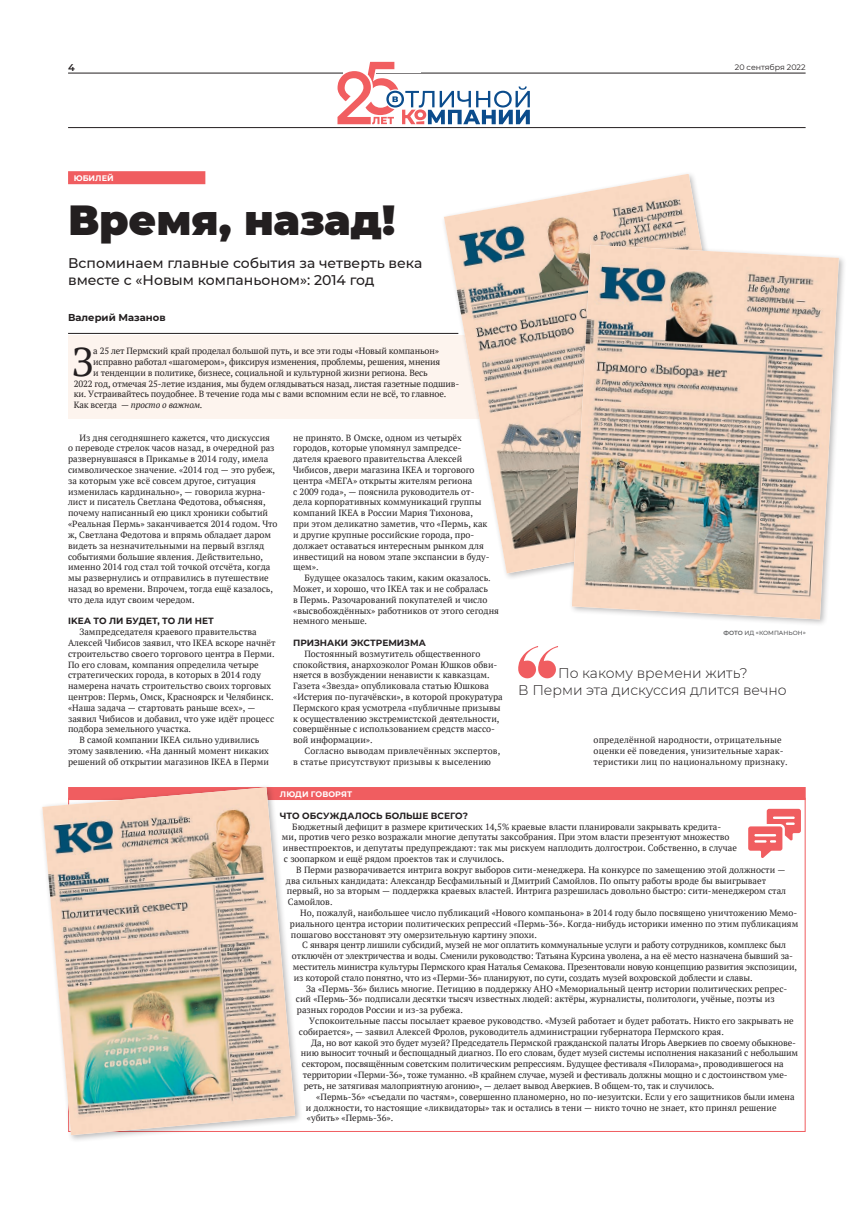
<style>
.page{position:relative;width:851px;height:1208px;background:#fff}
.page>*{position:absolute;margin:0;border:0;box-sizing:border-box;transform-origin:0 0}
.Заголовок_42{font:900 42px "Montserrat";color:#231f20}
.Первый_абзац{font:39.9px "PT Serif";color:#231f20}
.Лид{font:500 14px/16.8px "Montserrat";color:#231f20}
.Цитата_1{font:300 14px/16.8px "Montserrat";color:#231f20;text-align:center}
.Автор{font:700 10px "Montserrat";color:#231f20}
.t1{font:600 9.9px "Montserrat";color:#231f20}
.Основной_текст{font:9px/10.8px "PT Serif";color:#231f20}
.Первый_абзац-2{font:9px "PT Serif";letter-spacing:-.015em;color:#231f20}
.Подзаг_в_тексте{font:700 9px "Montserrat";color:#231f20}
.Первый_абзац-3{font:italic 9px "PT Serif";letter-spacing:-.015em;color:#231f20}
.Рубрика2{font:700 8px "Montserrat";letter-spacing:.005em;color:#fff}
.t2{font:7.9px "Montserrat";color:#231f20}
.Фотограф{font:500 6px "Montserrat";color:#57585a}
.s1{font-style:normal}
.s2{font-weight:600}
</style>
<div class="page">
<hr style="left:68px;top:127px;width:737px;height:1px;background:#231f20">
<hr style="left:68px;top:73px;width:737px;height:1px;background:#231f20">
<svg style="left:337px;top:62px;width:192px;height:62px"></svg>
<div style="left:68px;top:335px;width:418px;height:83px;background:#fdf4ee"></div>
<div style="left:68px;top:171px;width:137px;height:13px;background:#f05d60"></div>
<svg style="left:748px;top:809px;width:52px;height:49px"></svg>
<div style="left:68px;top:787px;width:737px;height:13px;background:#f05d60"></div>
<hr style="left:68px;top:333px;width:390px;height:1px;background:#231f20">
<div style="left:39px;top:784px;width:264px;height:358px;background:#231f20;opacity:.3"></div>
<img style="left:42px;top:787px;width:253px;height:348px">
<div style="left:440px;top:170px;width:318px;height:411px;background:#231f20;opacity:.3"></div>
<img style="left:444px;top:174px;width:307px;height:399px">
<div style="left:568px;top:241px;width:278px;height:386px;background:#231f20;opacity:.3"></div>
<img style="left:571px;top:245px;width:267px;height:374px">
<svg style="left:518px;top:646px;width:40px;height:33px"></svg>
<p class="t1" style="left:68px;top:60px;width:8px">4</p>
<p class="t2" style="left:734px;top:62px;width:72px">20 сентября 2022</p>
<p class="Рубрика2" style="left:74px;top:173px;width:41px">ЮБИЛЕЙ</p>
<p class="Заголовок_42" style="left:68px;top:189px;width:328px">Время, назад!</p>
<p class="Лид" style="left:68px;top:254px;width:356px">Вспоминаем главные события за четверть века вместе с «Новым компаньоном»: 2014 год</p>
<p class="Автор" style="left:68px;top:310px;width:99px">Валерий Мазанов</p>
<p class="Первый_абзац" style="left:72px;top:336px;width:24px">З</p>
<p class="Первый_абзац-2" style="left:93px;top:345px;width:347px">а 25 лет Пермский край проделал большой путь, и все эти годы «Новый компаньон»</p>
<p class="Первый_абзац-2" style="left:93px;top:356px;width:348px">исправно работал «шагомером», фиксируя изменения, проблемы, решения, мнения</p>
<p class="Первый_абзац-2" style="left:93px;top:367px;width:336px">и тенденции в политике, бизнесе, социальной и культурной жизни региона. Весь</p>
<p class="Первый_абзац-2" style="left:74px;top:377px;width:387px">2022 год, отмечая 25-летие издания, мы будем оглядываться назад, листая газетные подшив-</p>
<p class="Первый_абзац-2" style="left:74px;top:388px;width:374px">ки. Устраивайтесь поудобнее. В течение года мы с вами вспомним если не всё, то главное.</p>
<p class="Первый_абзац-3" style="left:74px;top:399px;width:130px"><span class="s1">Как всегда —</span> просто о важном.</p>
<p class="Основной_текст" style="left:68px;top:432px;width:211px;text-indent:11px">Из дня сегодняшнего кажется, что дискуссия<br>о переводе стрелок часов назад, в очередной раз развернувшаяся в Прикамье в 2014 году, имела символическое значение. «2014 год — это рубеж, за которым уже всё совсем другое, ситуация изменилась кардинально», — говорила журна&shy;лист и писатель Светлана Федотова, объясняя, почему написанный ею цикл хроники событий «Реальная Пермь» заканчивается 2014 годом. Что ж, Светлана Федотова и впрямь обладает даром видеть за незначительными на первый взгляд событиями большие явления. Действительно, именно 2014 год стал той точкой отсчёта, когда мы развернулись и отправились в путешествие назад во времени. Впрочем, тогда ещё казалось, что дела идут своим чередом.</p>
<p class="Подзаг_в_тексте" style="left:68px;top:614px;width:147px">IKEA ТО ЛИ БУДЕТ, ТО ЛИ НЕТ</p>
<p class="Основной_текст" style="left:68px;top:626px;width:209px;text-indent:11px">Зампредседателя краевого правительства Алексей Чибисов заявил, что IKEA вскоре начнёт строительство своего торгового центра в Перми.<br>По его словам, компания определила четыре стратегических города, в которых в 2014 году намерена начать строительство своих торговых центров: Пермь, Омск, Красноярск и Челябинск. «Наша задача — стартовать раньше всех», — заявил Чибисов и добавил, что уже идёт процесс подбора земельного участка.</p>
<p class="Основной_текст" style="left:68px;top:734px;width:202px;text-align:center">В самой компании IKEA сильно удивились этому заявлению. «На данный момент никаких решений об открытии магазинов IKEA в Перми</p>
<p class="Основной_текст" style="left:293px;top:432px;width:198px">не принято. В Омске, одном из четырёх городов, которые упомянул зампредсе&shy;дателя краевого правительства Алексей Чибисов, двери магазина IKEA и торгового центра «МЕГА» открыты жителям региона<br>с 2009 года», — пояснила руководитель от&shy;дела корпоративных коммуникаций группы компаний IKEA в России Мария Тихонова, при этом деликатно заметив, что «Пермь, как и другие крупные российские города, про&shy;должает оставаться интересным рынком для инвестиций на новом этапе экспансии в буду&shy;щем».</p>
<p class="Основной_текст" style="left:293px;top:572px;width:207px;text-indent:11px">Будущее оказалось таким, каким оказалось.<br>Может, и хорошо, что IKEA так и не собралась<br>в Пермь. Разочарований покупателей и число «высвобождённых» работников от этого сегодня немного меньше.</p>
<p class="Подзаг_в_тексте" style="left:293px;top:636px;width:134px">ПРИЗНАКИ ЭКСТРЕМИЗМА</p>
<p class="Основной_текст" style="left:293px;top:648px;width:211px;text-indent:11px">Постоянный возмутитель общественного спокойствия, анархоэколог Роман Юшков обви&shy;няется в возбуждении ненависти к кавказцам.<br>Газета «Звезда» опубликовала статью Юшкова «Истерия по-пугачёвски», в которой прокуратура Пермского края усмотрела «публичные призывы к осуществлению экстремистской деятельности, совершённые с использованием средств массо&shy;вой информации».</p>
<p class="Основной_текст" style="left:293px;top:745px;width:208px;text-indent:11px">Согласно выводам привлечённых экспертов, в статье присутствуют призывы к выселению</p>
<p class="Рубрика2" style="left:280px;top:788px;width:74px">ЛЮДИ ГОВОРЯТ</p>
<p class="Фотограф" style="left:723px;top:629px;width:84px"><span class="s2">ФОТО</span> ИД «КОМПАНЬОН»</p>
<p class="Цитата_1" style="left:518px;top:664px;width:270px">По какому времени жить?<br>В Перми эта дискуссия длится вечно</p>
<p class="Основной_текст" style="left:593px;top:734px;width:196px">определённой народности, отрицательные оценки её поведения, унизительные харак&shy;теристики лиц по национальному признаку.</p>
<p class="Подзаг_в_тексте" style="left:280px;top:809px;width:189px">ЧТО ОБСУЖДАЛОСЬ БОЛЬШЕ ВСЕГО?</p>
<p class="Основной_текст" style="left:282px;top:821px;width:456px;text-indent:10px">Бюджетный дефицит в размере критических 14,5% краевые власти планировали закрывать кредита&shy;ми, против чего резко возражали многие депутаты заксобрания. При этом власти презентуют множество инвестпроектов, и депутаты предупреждают: так мы рискуем наплодить долгострои. Собственно, в случае с зоопарком и ещё рядом проектов так и случилось.</p>
<p class="Основной_текст" style="left:286px;top:864px;width:501px;text-indent:10px">В Перми разворачивается интрига вокруг выборов сити-менеджера. На конкурсе по замещению этой должности — два сильных кандидата: Александр Бесфамильный и Дмитрий Самойлов. По опыту работы вроде бы выигрывает первый, но за вторым — поддержка краевых властей. Интрига разрешилась довольно быстро: сити-менеджером стал Самойлов.</p>
<p class="Основной_текст" style="left:290px;top:907px;width:510px;text-align:justify;text-indent:10px">Но, пожалуй, наибольшее число публикаций «Нового компаньона» в 2014 году было посвящено уничтожению Мемо&shy;риального центра истории политических репрессий «Пермь-36». Когда-нибудь историки именно по этим публикациям пошагово восстановят эту омерзительную картину эпохи.</p>
<p class="Основной_текст" style="left:292px;top:939px;width:506px;text-indent:10px">С января центр лишили субсидий, музей не мог оплатить коммунальные услуги и работу сотрудников, комплекс был отключён от электричества и воды. Сменили руководство: Татьяна Курсина уволена, а на её место назначена бывший за&shy;меститель министра культуры Пермского края Наталья Семакова. Презентовали новую концепцию развития экспозиции, из которой стало понятно, что из «Перми-36» планируют, по сути, создать музей вохровской доблести и славы.</p>
<p class="Основной_текст" style="left:296px;top:983px;width:493px;text-indent:10px">За «Пермь-36» бились многие. Петицию в поддержку АНО «Мемориальный центр истории политических репрес&shy;сий «Пермь-36» подписали десятки тысяч известных людей: актёры, журналисты, политологи, учёные, поэты из разных городов России и из-за рубежа.</p>
<p class="Основной_текст" style="left:299px;top:1015px;width:496px;text-indent:10px">Успокоительные пассы посылает краевое руководство. «Музей работает и будет работать. Никто его закрывать не собирается», — заявил Алексей Фролов, руководитель администрации губернатора Пермского края.</p>
<p class="Основной_текст" style="left:311px;top:1037px;width:486px">Да, но вот какой это будет музей? Председатель Пермской гражданской палаты Игорь Аверкиев по своему обыкнове-</p>
<p class="Основной_текст" style="left:301px;top:1047px;width:498px">нию выносит точный и беспощадный диагноз. По его словам, будет музей системы исполнения наказаний с небольшим</p>
<p class="Основной_текст" style="left:302px;top:1058px;width:483px">сектором, посвящённым советским политическим репрессиям. Будущее фестиваля «Пилорама», проводившегося на</p>
<p class="Основной_текст" style="left:303px;top:1069px;width:486px">территории «Перми-36», тоже туманно. «В крайнем случае, музей и фестиваль должны мощно и с достоинством уме-</p>
<p class="Основной_текст" style="left:304px;top:1080px;width:412px">реть, не затягивая малоприятную агонию», — делает вывод Аверкиев. В общем-то, так и случилось.</p>
<p class="Основной_текст" style="left:306px;top:1091px;width:490px;text-indent:10px">«Пермь-36» «съедали по частям», совершенно планомерно, но по-иезуитски. Если у его защитников были имена и должности, то настоящие «ликвидаторы» так и остались в тени — никто точно не знает, кто принял решение «убить» «Пермь-36».</p>
</div>
